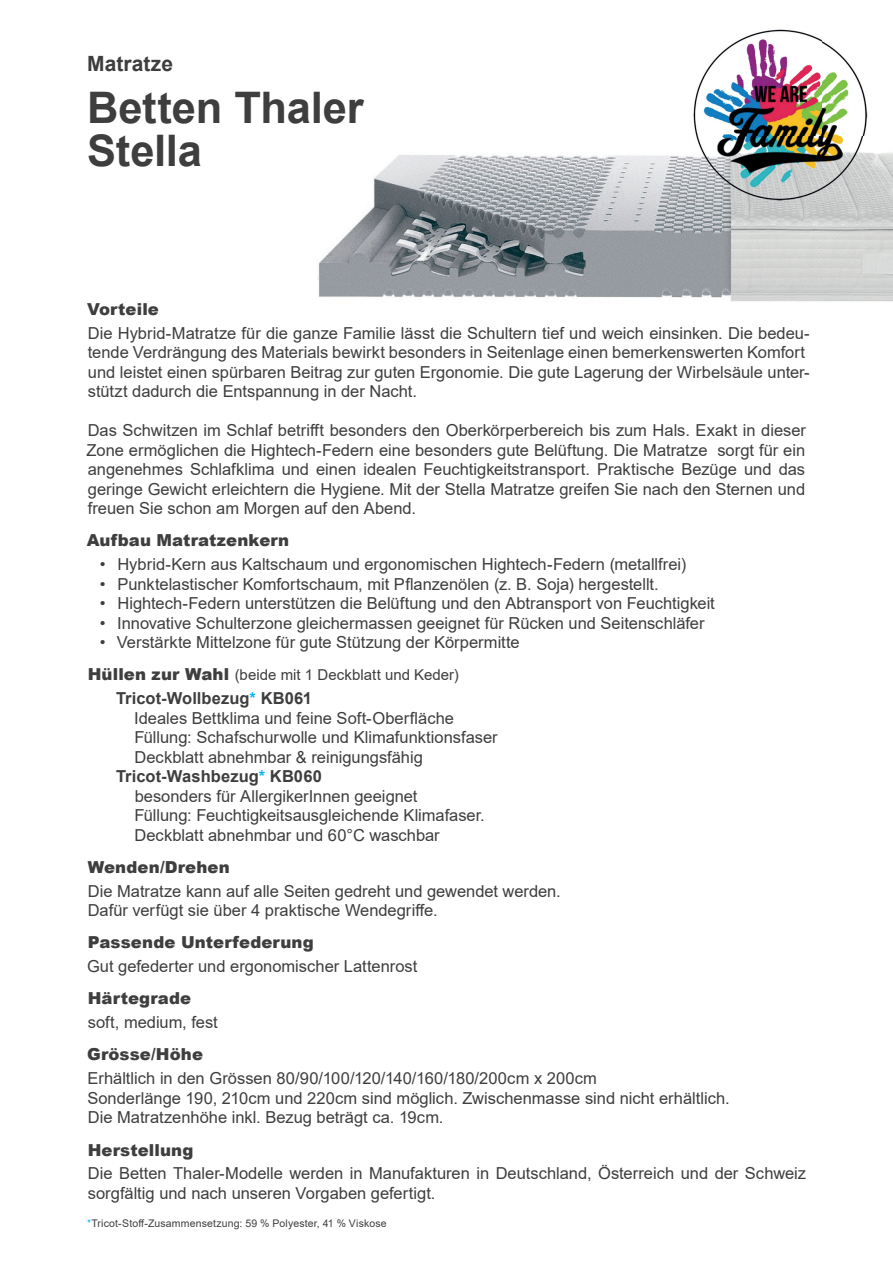
<style>
.page{position:relative;width:893px;height:1263px;background:#fff}
.page>*{position:absolute;margin:0;border:0;box-sizing:border-box;transform-origin:0 0}
.t1{font:700 43.5px/43.5px "Arial";letter-spacing:-.005em;color:#3e3e3f}
.t2{font:700 21px "Arial";letter-spacing:.005em;color:#3e3e3f}
.t3{font:16.5px/19.5px "Arial";color:#3e3e3f}
.t4{font:900 16.5px "Arial";letter-spacing:.01em;color:#3e3e3f}
.t5{font:700 16.5px "Arial";letter-spacing:.005em;color:#3e3e3f}
.t6{font:15px "Arial";letter-spacing:.005em;color:#3e3e3f}
.t7{font:10.5px "Arial";letter-spacing:.015em;color:#3e3e3f}
.s1{font-weight:900;font-size:16.5px}
.s2{color:#00b3ef}
</style>
<div class="page">
<img style="left:317px;top:152px;width:576px;height:150px">
<img style="left:688px;top:29px;width:180px;height:172px">
<p class="t2" style="left:87px;top:48px;width:88px">Matratze</p>
<h1 class="t1" style="left:87px;top:86px;width:278px">Betten Thaler<br>Stella</h1>
<p class="t4" style="left:87px;top:297px;width:73px">Vorteile</p>
<p class="t3" style="left:88px;top:323px;width:723px">Die Hybrid-Matratze für die ganze Familie lässt die Schultern tief und weich einsinken. Die bedeu&shy;tende Verdrängung des Materials bewirkt besonders in Seitenlage einen bemerkenswerten Komfort und leistet einen spürbaren Beitrag zur guten Ergonomie. Die gute Lagerung der Wirbelsäule unter&shy;stützt dadurch die Entspannung in der Nacht.</p>
<p class="t3" style="left:86px;top:420px;width:721px;text-align:justify">Das Schwitzen im Schlaf betrifft besonders den Oberkörperbereich bis zum Hals. Exakt in dieser Zone ermöglichen die Hightech-Federn eine besonders gute Belüftung. Die Matratze sorgt für ein angenehmes Schlafklima und einen idealen Feuchtigkeitstransport. Praktische Bezüge und das geringe Gewicht erleichtern die Hygiene. Mit der Stella Matratze greifen Sie nach den Sternen und freuen Sie schon am Morgen auf den Abend.</p>
<p class="t4" style="left:87px;top:528px;width:204px">Aufbau Matratzenkern</p>
<p class="t3" style="left:100px;top:554px;width:588px">• Hybrid-Kern aus Kaltschaum und ergonomischen Hightech-Federn (metallfrei)</p>
<p class="t3" style="left:100px;top:574px;width:560px">• Punktelastischer Komfortschaum, mit Pflanzenölen (z. B. Soja) hergestellt.</p>
<p class="t3" style="left:100px;top:593px;width:616px">• Hightech-Federn unterstützen die Belüftung und den Abtransport von Feuchtigkeit</p>
<p class="t3" style="left:100px;top:613px;width:606px">• Innovative Schulterzone gleichermassen geeignet für Rücken und Seitenschläfer</p>
<p class="t3" style="left:100px;top:632px;width:421px">• Verstärkte Mittelzone für gute Stützung der Körpermitte</p>
<p class="t6" style="left:88px;top:665px;width:373px"><span class="s1">Hüllen zur Wahl</span> (beide mit 1 Deckblatt und Keder)</p>
<p class="t5" style="left:116px;top:687px;width:197px">Tricot-Wollbezug<span class="s2">*</span> KB061</p>
<p class="t3" style="left:134px;top:708px;width:321px">Ideales Bettklima und feine Soft-Oberfläche</p>
<p class="t3" style="left:134px;top:727px;width:365px">Füllung: Schafschurwolle und Klimafunktionsfaser</p>
<p class="t3" style="left:134px;top:747px;width:290px">Deckblatt abnehmbar &amp; reinigungsfähig</p>
<p class="t5" style="left:116px;top:765px;width:207px">Tricot-Washbezug<span class="s2">*</span> KB060</p>
<p class="t3" style="left:135px;top:786px;width:284px">besonders für AllergikerInnen geeignet</p>
<p class="t3" style="left:134px;top:805px;width:352px">Füllung: Feuchtigkeitsausgleichende Klimafaser.</p>
<p class="t3" style="left:134px;top:825px;width:307px">Deckblatt abnehmbar und 60°C waschbar</p>
<p class="t4" style="left:88px;top:855px;width:144px">Wenden/Drehen</p>
<p class="t3" style="left:88px;top:881px;width:475px">Die Matratze kann auf alle Seiten gedreht und gewendet werden.<br>Dafür verfügt sie über 4 praktische Wendegriffe.</p>
<p class="t4" style="left:88px;top:930px;width:227px">Passende Unterfederung</p>
<p class="t3" style="left:87px;top:956px;width:332px">Gut gefederter und ergonomischer Lattenrost</p>
<p class="t4" style="left:88px;top:986px;width:105px">Härtegrade</p>
<p class="t3" style="left:88px;top:1012px;width:132px">soft, medium, fest</p>
<p class="t4" style="left:87px;top:1042px;width:117px">Grösse/Höhe</p>
<p class="t3" style="left:87px;top:1068px;width:644px">Erhältlich in den Grössen 80/90/100/120/140/160/180/200cm x 200cm<br>Sonderlänge 190, 210cm und 220cm sind möglich. Zwischenmasse sind nicht erhältlich.<br>Die Matratzenhöhe inkl. Bezug beträgt ca. 19cm.</p>
<p class="t4" style="left:88px;top:1138px;width:107px">Herstellung</p>
<p class="t3" style="left:88px;top:1163px;width:720px">Die Betten Thaler-Modelle werden in Manufakturen in Deutschland, Österreich und der Schweiz sorgfältig und nach unseren Vorgaben gefertigt.</p>
<p class="t7" style="left:87px;top:1216px;width:301px"><span class="s2">*</span>Tricot-Stoff-Zusammensetzung: 59 % Polyester, 41 % Viskose</p>
</div>
